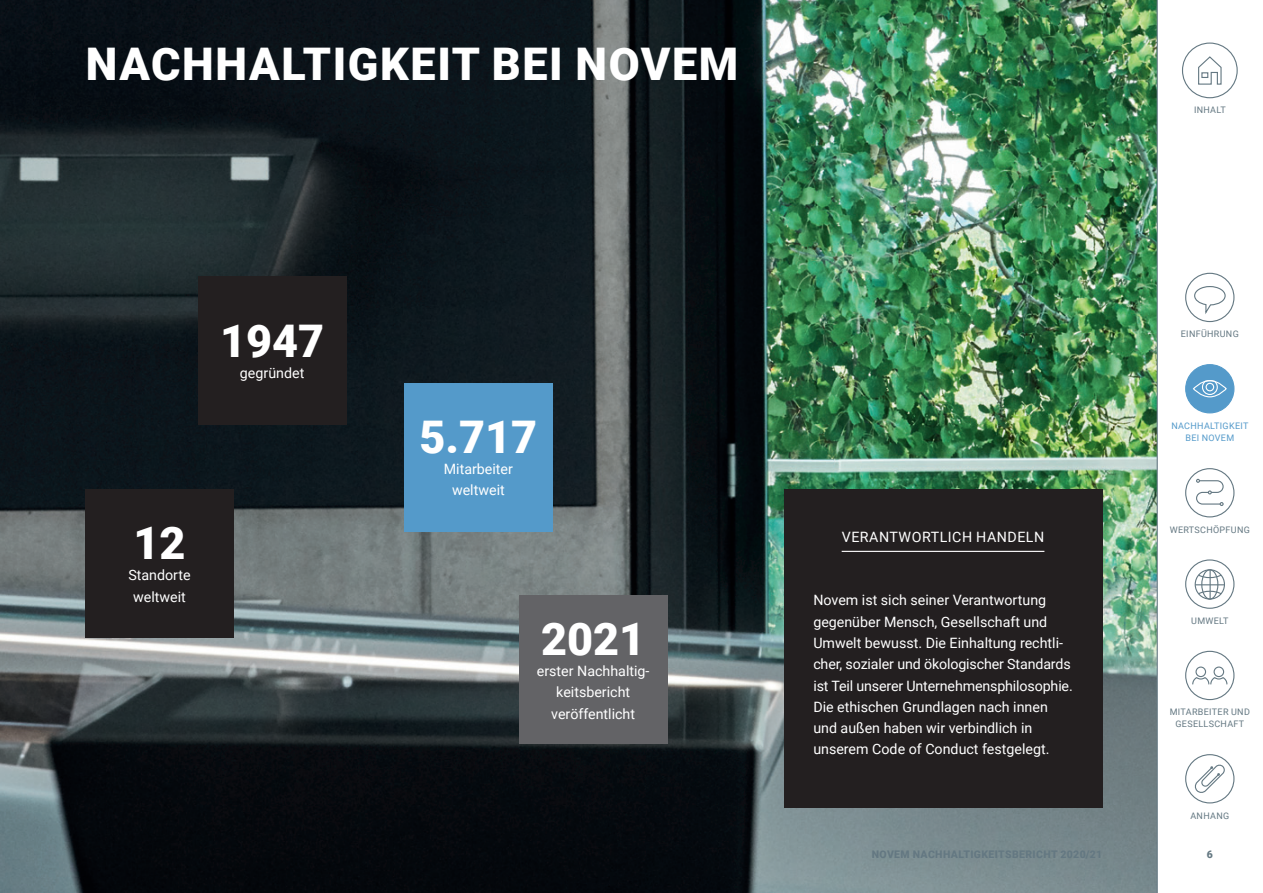
<style>
.page{position:relative;width:1263px;height:893px;background:#fff}
.page>*{position:absolute;margin:0;border:0;box-sizing:border-box;transform-origin:0 0}
.H0{font:900 45px "Roboto";letter-spacing:.035em;color:#fff}
.Einstieg_Zahl{font:900 45px "Roboto";color:#fff}
.BlackBox_Fließtext{font:14.25px/21.3px "Roboto";color:#fff}
.Einstieg_Kasten_Copy{font:14.25px/21.3px "Roboto";color:#fff;text-align:center}
.BlackBox_Head{font:14.25px "Roboto";letter-spacing:.035em;color:#fff}
.t1{font:900 10.5px "Roboto";letter-spacing:.035em;color:#647882}
.t2{font:9px/12px "Roboto";letter-spacing:.035em;color:#647882;text-align:center}
.NAV{font:9px/12px "Roboto";letter-spacing:.035em;color:#549aca;text-align:center}
</style>
<div class="page">
<img style="left:0;top:0;width:1157px;height:893px">
<hr style="left:1157px;top:0;width:1px;height:893px;background:#647882">
<div style="left:783px;top:489px;width:319px;height:319px;background:#231f20"></div>
<hr style="left:842px;top:551px;width:202px;height:1px;background:#fff">
<div style="left:198px;top:276px;width:149px;height:149px;background:#231f20"></div>
<div style="left:85px;top:489px;width:149px;height:149px;background:#231f20"></div>
<div style="left:404px;top:383px;width:149px;height:148px;background:#549aca"></div>
<div style="left:519px;top:595px;width:149px;height:149px;background:#636366"></div>
<div style="left:1182px;top:43px;width:56px;height:55px;border:1px solid #647882;border-radius:50%"></div>
<svg style="left:1198px;top:56px;width:24px;height:29px"></svg>
<div style="left:1201px;top:72px;width:7px;height:6px;border:1px solid #647882"></div>
<div style="left:1185px;top:468px;width:49px;height:49px;border:1px solid #647882;border-radius:50%"></div>
<svg style="left:1196px;top:479px;width:28px;height:27px"></svg>
<div style="left:1185px;top:559px;width:49px;height:50px;border:1px solid #647882;border-radius:50%"></div>
<div style="left:1195px;top:569px;width:30px;height:31px;border:1px solid #647882;border-radius:50%"></div>
<div style="left:1201px;top:569px;width:17px;height:31px;border:1px solid #647882;border-radius:50%"></div>
<hr style="left:1209px;top:570px;width:2px;height:29px;background:#647882">
<svg style="left:1195px;top:573px;width:29px;height:22px"></svg>
<div style="left:1185px;top:651px;width:49px;height:49px;border:1px solid #647882;border-radius:50%"></div>
<div style="left:1195px;top:666px;width:11px;height:11px;border:1px solid #647882;border-radius:50%"></div>
<div style="left:1213px;top:666px;width:11px;height:11px;border:1px solid #647882;border-radius:50%"></div>
<svg style="left:1192px;top:676px;width:36px;height:9px"></svg>
<div style="left:1185px;top:754px;width:49px;height:49px;border:1px solid #647882;border-radius:50%"></div>
<svg style="left:1194px;top:764px;width:31px;height:29px"></svg>
<div style="left:1185px;top:273px;width:49px;height:49px;border:1px solid #647882;border-radius:50%"></div>
<svg style="left:1193px;top:286px;width:33px;height:30px"></svg>
<div style="left:1186px;top:365px;width:48px;height:48px;background:#549aca;border-radius:50%"></div>
<div style="left:1185px;top:364px;width:49px;height:49px;border:1px solid #549aca;border-radius:50%"></div>
<div style="left:1193px;top:380px;width:34px;height:17px;border:1px solid #fff;border-radius:50%"></div>
<svg style="left:1201px;top:380px;width:17px;height:16px"></svg>
<p class="H0" style="left:86px;top:32px;width:654px">NACHHALTIGKEIT BEI NOVEM</p>
<p class="t2" style="left:1194px;top:104px;width:33px">INHALT</p>
<p class="Einstieg_Zahl" style="left:220px;top:310px;width:106px">1947</p>
<p class="Einstieg_Kasten_Copy" style="left:240px;top:362px;width:66px">gegründet</p>
<p class="Einstieg_Zahl" style="left:133px;top:511px;width:54px">12</p>
<p class="Einstieg_Kasten_Copy" style="left:128px;top:564px;width:64px">Standorte weltweit</p>
<p class="Einstieg_Zahl" style="left:419px;top:405px;width:119px">5.717</p>
<p class="Einstieg_Kasten_Copy" style="left:444px;top:458px;width:71px">Mitarbeiter weltweit</p>
<p class="Einstieg_Zahl" style="left:541px;top:607px;width:106px">2021</p>
<p class="Einstieg_Kasten_Copy" style="left:537px;top:660px;width:114px">erster Nachhaltig&shy;keitsbericht veröffentlicht</p>
<p class="t2" style="left:1181px;top:328px;width:59px">EINFÜHRUNG</p>
<p class="BlackBox_Head" style="left:842px;top:527px;width:204px">VERANTWORTLICH HANDELN</p>
<p class="BlackBox_Fließtext" style="left:813px;top:589px;width:261px">Novem ist sich seiner Verantwortung gegenüber Mensch, Gesellschaft und Umwelt bewusst. Die Einhaltung rechtli&shy;cher, sozialer und ökologischer Standards ist Teil unserer Unternehmensphilosophie.<br>Die ethischen Grundlagen nach innen und außen haben wir verbindlich in unserem Code of Conduct festgelegt.</p>
<p class="NAV" style="left:1171px;top:419px;width:79px">NACHHALTIGKEIT<br>BEI NOVEM</p>
<p class="t2" style="left:1170px;top:523px;width:82px">WERTSCHÖPFUNG</p>
<p class="t2" style="left:1191px;top:614px;width:39px">UMWELT</p>
<p class="t2" style="left:1170px;top:706px;width:82px">MITARBEITER UND<br>GESELLSCHAFT</p>
<p class="t2" style="left:1190px;top:809px;width:40px">ANHANG</p>
<p class="t1" style="left:872px;top:847px;width:232px">NOVEM NACHHALTIGKEITSBERICHT 2020/21</p>
<p class="t1" style="left:1207px;top:847px;width:8px">6</p>
</div>
